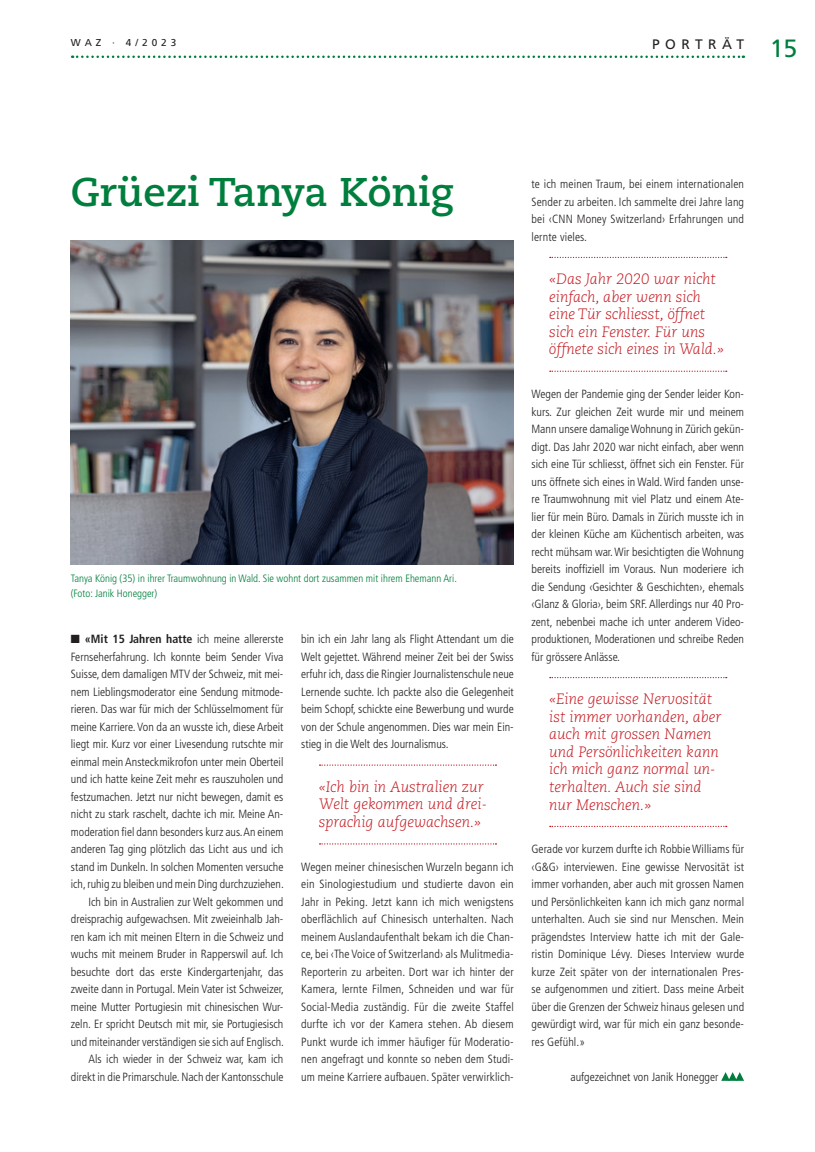
<style>
.page{position:relative;width:815px;height:1152px;background:#fff}
.page>*{position:absolute;margin:0;border:0;box-sizing:border-box;transform-origin:0 0}
.t1{font:700 40px "Caecilia";color:#007e3d}
.t2{font:25px "Frutiger LT Std";color:#007e3d}
.t3{font:italic 300 15px/17.5px "Caecilia";color:#c4121a}
.t4{font:13.75px "Frutiger LT Std";letter-spacing:.4em;color:#231f20}
.t5{font:300 condensed 11.88px/17.5px "Frutiger LT Std";color:#231f20;text-align:justify}
.t6{font:300 condensed 10.62px/15px "Frutiger LT Std";color:#007e3d}
.t7{font:10px "Frutiger LT Std";letter-spacing:.4em;color:#231f20}
.s1{font-weight:700}
</style>
<div class="page">
<svg style="left:72px;top:56px;width:672px;height:2px"></svg>
<svg style="left:320px;top:764px;width:176px;height:1px"></svg>
<svg style="left:320px;top:843px;width:176px;height:1px"></svg>
<svg style="left:550px;top:257px;width:177px;height:1px"></svg>
<svg style="left:550px;top:370px;width:177px;height:2px"></svg>
<svg style="left:550px;top:677px;width:177px;height:1px"></svg>
<svg style="left:550px;top:825px;width:177px;height:2px"></svg>
<svg style="left:721px;top:1072px;width:23px;height:8px"></svg>
<img style="left:71px;top:240px;width:443px;height:324px">
<p class="t7" style="left:71px;top:37px;width:107px">WAZ · 4/2023</p>
<p class="t4" style="left:652px;top:36px;width:94px">PORTRÄT</p>
<h2 class="t2" style="left:770px;top:33px;width:29px">15</h2>
<h1 class="t1" style="left:71px;top:168px;width:384px">Grüezi Tanya König</h1>
<p class="t6" style="left:71px;top:571px;width:388px">Tanya König (35) in ihrer Traumwohnung in Wald. Sie wohnt dort zusammen mit ihrem Ehemann Ari. (Foto: Janik Honegger)</p>
<p class="t5" style="left:71px;top:630px;width:215px;text-align:right">■ <span class="s1">«Mit 15 Jahren hatte</span> ich meine allererste Fernseherfahrung. Ich konnte beim Sender Viva Suisse, dem damaligen MTV der Schweiz, mit mei&shy;nem Lieblingsmoderator eine Sendung mitmode&shy;rieren. Das war für mich der Schlüsselmoment für meine Karriere. Von da an wusste ich, diese Arbeit liegt mir. Kurz vor einer Livesendung rutschte mir einmal mein Ansteckmikrofon unter mein Oberteil und ich hatte keine Zeit mehr es rauszuholen und festzumachen. Jetzt nur nicht bewegen, damit es nicht zu stark raschelt, dachte ich mir. Meine An&shy;moderation fiel dann besonders kurz aus. An einem anderen Tag ging plötzlich das Licht aus und ich stand im Dunkeln. In solchen Momenten versuche ich, ruhig zu bleiben und mein Ding durchzuziehen.<br>Ich bin in Australien zur Welt gekommen und dreisprachig aufgewachsen. Mit zweieinhalb Jah&shy;ren kam ich mit meinen Eltern in die Schweiz und wuchs mit meinem Bruder in Rapperswil auf. Ich besuchte dort das erste Kindergartenjahr, das zweite dann in Portugal. Mein Vater ist Schweizer, meine Mutter Portugiesin mit chinesischen Wur&shy;zeln. Er spricht Deutsch mit mir, sie Portugiesisch und miteinander verständigen sie sich auf Englisch.<br>Als ich wieder in der Schweiz war, kam ich direkt in die Primarschule. Nach der Kantonsschule</p>
<p class="t5" style="left:301px;top:630px;width:214px">bin ich ein Jahr lang als Flight Attendant um die Welt gejettet. Während meiner Zeit bei der Swiss erfuhr ich, dass die Ringier Journalistenschule neue Lernende suchte. Ich packte also die Gelegenheit beim Schopf, schickte eine Bewerbung und wurde von der Schule angenommen. Dies war mein Ein&shy;stieg in die Welt des Journalismus.</p>
<p class="t3" style="left:319px;top:778px;width:170px">«Ich bin in Australien zur<br>Welt gekommen und drei&shy;sprachig aufgewachsen.»</p>
<p class="t5" style="left:301px;top:858px;width:214px">Wegen meiner chinesischen Wurzeln begann ich ein Sinologiestudium und studierte davon ein Jahr in Peking. Jetzt kann ich mich wenigstens oberflächlich auf Chinesisch unterhalten. Nach meinem Auslandaufenthalt bekam ich die Chan&shy;ce, bei ‹The Voice of Switzerland› als Mulitmedia-Reporterin zu arbeiten. Dort war ich hinter der Kamera, lernte Filmen, Schneiden und war für Social-Media zuständig. Für die zweite Staffel durfte ich vor der Kamera stehen. Ab diesem Punkt wurde ich immer häufiger für Moderatio&shy;nen angefragt und konnte so neben dem Studi&shy;um meine Karriere aufbauen. Später verwirklich-</p>
<p class="t5" style="left:531px;top:175px;width:214px">te ich meinen Traum, bei einem internationalen Sender zu arbeiten. Ich sammelte drei Jahre lang bei ‹CNN Money Switzerland› Erfahrungen und lernte vieles.</p>
<p class="t3" style="left:549px;top:271px;width:176px">«Das Jahr 2020 war nicht einfach, aber wenn sich eine Tür schliesst, öffnet sich ein Fenster. Für uns öffnete sich eines in Wald.»</p>
<p class="t5" style="left:531px;top:385px;width:214px">Wegen der Pandemie ging der Sender leider Kon&shy;kurs. Zur gleichen Zeit wurde mir und meinem Mann unsere damalige Wohnung in Zürich gekün&shy;digt. Das Jahr 2020 war nicht einfach, aber wenn sich eine Tür schliesst, öffnet sich ein Fenster. Für uns öffnete sich eines in Wald. Wird fanden unse&shy;re Traumwohnung mit viel Platz und einem Ate&shy;lier für mein Büro. Damals in Zürich musste ich in der kleinen Küche am Küchentisch arbeiten, was recht mühsam war. Wir besichtigten die Wohnung bereits inoffiziell im Voraus. Nun moderiere ich die Sendung ‹Gesichter &amp; Geschichten›, ehemals ‹Glanz &amp; Gloria›, beim SRF. Allerdings nur 40 Pro&shy;zent, nebenbei mache ich unter anderem Video&shy;produktionen, Moderationen und schreibe Reden für grössere Anlässe.</p>
<p class="t3" style="left:549px;top:691px;width:174px">«Eine gewisse Nervosität ist immer vorhanden, aber auch mit grossen Namen und Persönlichkeiten kann ich mich ganz normal un&shy;terhalten. Auch sie sind nur Menschen.»</p>
<p class="t5" style="left:531px;top:840px;width:214px">Gerade vor kurzem durfte ich Robbie Williams für ‹G&amp;G› interviewen. Eine gewisse Nervosität ist immer vorhanden, aber auch mit grossen Namen und Persönlichkeiten kann ich mich ganz normal unterhalten. Auch sie sind nur Menschen. Mein prägendstes Interview hatte ich mit der Gale&shy;ristin Dominique Lévy. Dieses Interview wurde kurze Zeit später von der internationalen Pres&shy;se aufgenommen und zitiert. Dass meine Arbeit über die Grenzen der Schweiz hinaus gelesen und gewürdigt wird, war für mich ein ganz besonde&shy;res Gefühl.»</p>
<p class="t5" style="left:570px;top:1068px;width:149px">aufgezeichnet von Janik Honegger</p>
</div>
